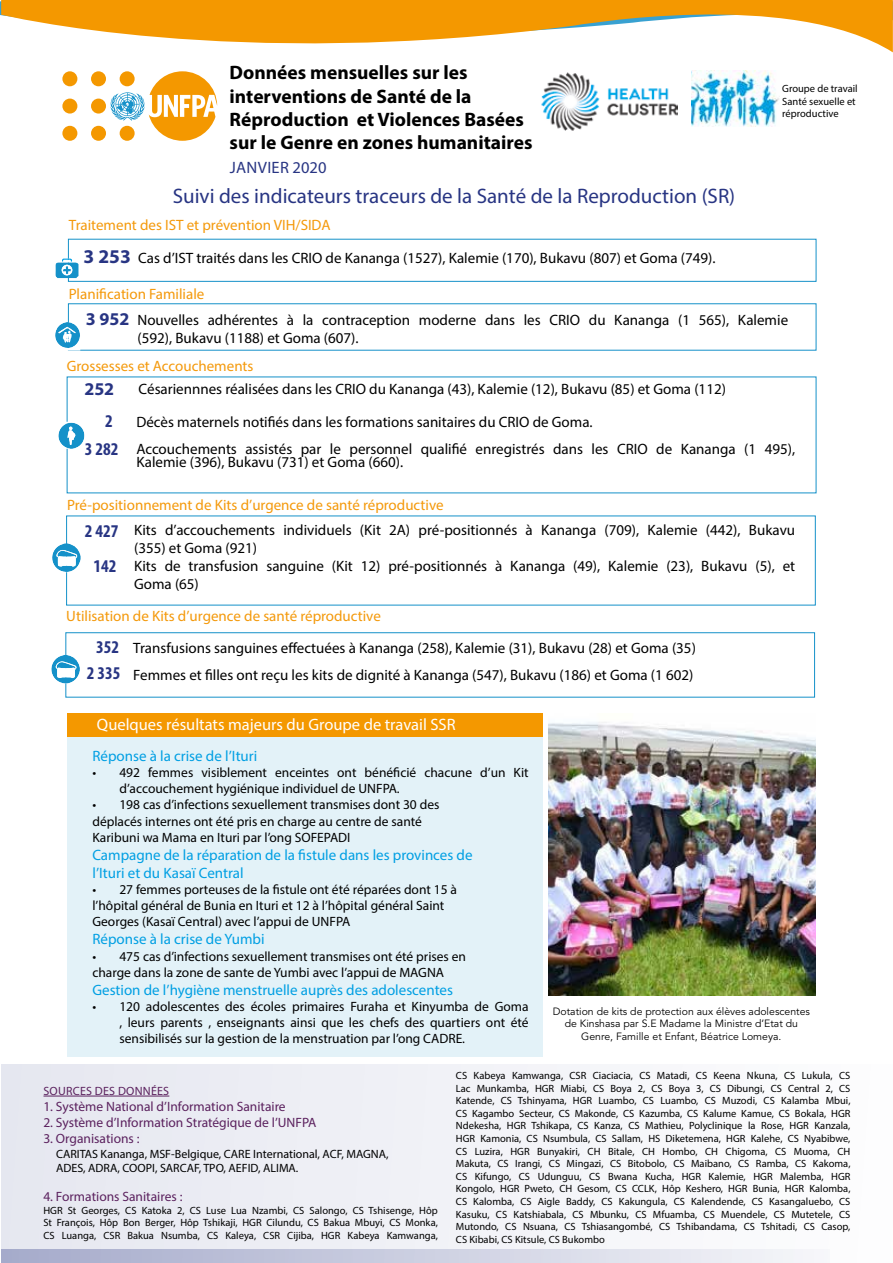
<style>
.page{position:relative;width:893px;height:1263px;background:#fff}
.page>*{position:absolute;margin:0;border:0;box-sizing:border-box;transform-origin:0 0}
.t1{font:21px "Myriad Pro";color:#283583}
.t2{font:700 19.5px/23.4px "Myriad Pro";color:#000}
.t3{font:700 19.5px "Myriad Pro";color:#283583}
.t4{font:700 condensed 18px/27.8px "Myriad Pro";color:#283583}
.t5{font:700 18px "Myriad Pro";color:#283583}
.t6{font:16.5px "Myriad Pro";color:#fff}
.t7{font:16.5px "Myriad Pro";letter-spacing:.02em;color:#283583}
.t8{font:15px/18px "Myriad Pro";color:#000}
.t9{font:15px "Myriad Pro";color:#f4990b}
.t10{font:15px/18px "Myriad Pro";color:#009fe3}
.t11{font:13.5px/16.2px "Myriad Pro";color:#000}
.t12{font:13.5px "Myriad Pro";color:#5b215e}
.t13{font:12px/14.4px "Myriad Pro";color:#000}
.t14{font:12px "Myriad Pro";letter-spacing:.02em;color:#5b215e}
.t15{font:10.5px/12.6px "Myriad Pro";color:#000;text-align:justify}
.t16{font:10.5px/12.6px "Avenir LT Std";color:#000;text-align:center}
</style>
<div class="page">
<div style="left:1px;top:1064px;width:892px;height:199px;background:#f1f2f7"></div>
<div style="left:67px;top:714px;width:476px;height:342px;background:#e3f2f8"></div>
<div style="left:65px;top:632px;width:750px;height:65px;border:1px solid #1591c9"></div>
<div style="left:68px;top:239px;width:748px;height:43px;border:1px solid #1591c9"></div>
<svg style="left:55px;top:258px;width:23px;height:20px"></svg>
<svg style="left:55px;top:322px;width:27px;height:29px"></svg>
<svg style="left:58px;top:422px;width:27px;height:27px"></svg>
<svg style="left:52px;top:543px;width:29px;height:29px"></svg>
<svg style="left:51px;top:655px;width:29px;height:29px"></svg>
<div style="left:67px;top:714px;width:476px;height:23px;background:#f49800"></div>
<img style="left:542px;top:72px;width:135px;height:58px">
<img style="left:691px;top:71px;width:88px;height:56px">
<svg style="left:1px;top:1249px;width:669px;height:14px;background:#c4c8dd"></svg>
<div style="left:91px;top:99px;width:15px;height:15px;background:#f49800;border-radius:50%"></div>
<div style="left:91px;top:126px;width:15px;height:15px;background:#f49800;border-radius:50%"></div>
<div style="left:91px;top:71px;width:15px;height:15px;background:#f49800;border-radius:50%"></div>
<div style="left:62px;top:99px;width:15px;height:15px;background:#f49800;border-radius:50%"></div>
<div style="left:62px;top:126px;width:15px;height:15px;background:#f49800;border-radius:50%"></div>
<div style="left:62px;top:71px;width:15px;height:15px;background:#f49800;border-radius:50%"></div>
<svg style="left:110px;top:71px;width:107px;height:70px"></svg>
<svg style="left:0;top:0;width:893px;height:71px"></svg>
<hr style="left:43px;top:1096px;width:126px;height:1px;background:#5b215e">
<img style="left:549px;top:722px;width:267px;height:273px">
<h2 class="t2" style="left:230px;top:60px;width:304px">Données mensuelles sur les interventions de Santé de la<br>Réproduction et Violences Basées sur le Genre en zones humanitaires</h2>
<h3 class="t7" style="left:230px;top:157px;width:98px">JANVIER 2020</h3>
<h1 class="t1" style="left:173px;top:183px;width:564px">Suivi des indicateurs traceurs de la Santé de la Reproduction (SR)</h1>
<h3 class="t9" style="left:69px;top:216px;width:263px">Traitement des IST et prévention VIH/SIDA</h3>
<h2 class="t3" style="left:84px;top:244px;width:49px">3 253</h2>
<h3 class="t8" style="left:138px;top:248px;width:579px">Cas d’IST traités dans les CRIO de Kananga (1527), Kalemie (170), Bukavu (807) et Goma (749).</h3>
<h3 class="t9" style="left:69px;top:284px;width:137px">Planification Familiale</h3>
<p class="t15" style="left:782px;top:82px;width:77px;text-align:left">Groupe de travail<br>Santé sexuelle et réproductive</p>
<h3 class="t5" style="left:86px;top:308px;width:45px">3 952</h3>
<h3 class="t8" style="left:137px;top:311px;width:652px">Nouvelles adhérentes à la contraception moderne dans les CRIO du Kananga (1 565), Kalemie (592), Bukavu (1188) et Goma (607).</h3>
<h3 class="t8" style="left:136px;top:373px;width:591px;line-height:32.5px">Césariennnes réalisées dans les CRIO du Kananga (43), Kalemie (12), Bukavu (85) et Goma (112)<br>Décès maternels notifiés dans les formations sanitaires du CRIO de Goma.</h3>
<h3 class="t8" style="left:136px;top:442px;width:660px;line-height:13.5px">Accouchements assistés par le personnel qualifié enregistrés dans les CRIO de Kananga (1 495),<br>Kalemie (396), Bukavu (731) et Goma (660).</h3>
<h3 class="t9" style="left:67px;top:357px;width:188px">Grossesses et Accouchements</h3>
<h3 class="t5" style="left:84px;top:377px;width:31px">252</h3>
<h3 class="t4" style="left:85px;top:407px;width:35px;text-indent:20px">2<br>3 282</h3>
<h3 class="t9" style="left:67px;top:495px;width:378px">Pré-positionnement de Kits d’urgence de santé réproductive</h3>
<h3 class="t4" style="left:85px;top:516px;width:35px">2 427</h3>
<h3 class="t4" style="left:94px;top:552px;width:25px">142</h3>
<h3 class="t8" style="left:134px;top:521px;width:663px">Kits d’accouchements individuels (Kit 2A) pré-positionnés à Kananga (709), Kalemie (442), Bukavu (355) et Goma (921)<br>Kits de transfusion sanguine (Kit 12) pré-positionnés à Kananga (49), Kalemie (23), Bukavu (5), et Goma (65)</h3>
<h3 class="t9" style="left:66px;top:607px;width:316px">Utilisation de Kits d’urgence de santé réproductive</h3>
<h3 class="t4" style="left:96px;top:633px;width:25px">352</h3>
<h3 class="t4" style="left:87px;top:659px;width:35px">2 335</h3>
<h3 class="t8" style="left:133px;top:634px;width:564px;line-height:27px">Transfusions sanguines effectuées à Kananga (258), Kalemie (31), Bukavu (28) et Goma (35)<br>Femmes et filles ont reçu les kits de dignité à Kananga (547), Bukavu (186) et Goma (1 602)</h3>
<h3 class="t6" style="left:97px;top:714px;width:360px">Quelques résultats majeurs du Groupe de travail SSR</h3>
<h3 class="t10" style="left:92px;top:746px;width:166px">Réponse à la crise de l’Ituri</h3>
<p class="t11" style="left:119px;top:764px;width:411px;text-indent:-27px">• 492 femmes visiblement enceintes ont bénéficié chacune d’un Kit d’accouchement hygiénique individuel de UNFPA.</p>
<p class="t11" style="left:92px;top:796px;width:349px">• 198 cas d’infections sexuellement transmises dont 30 des déplacés internes ont été pris en charge au centre de santé<br>Karibuni wa Mama en Ituri par l’ong SOFEPADI</p>
<h3 class="t10" style="left:92px;top:845px;width:382px">Campagne de la réparation de la fistule dans les provinces de l’Ituri et du Kasaï Central</h3>
<p class="t11" style="left:92px;top:881px;width:366px">• 27 femmes porteuses de la fistule ont été réparées dont 15 à l’hôpital général de Bunia en Ituri et 12 à l’hôpital général Saint<br>Georges (Kasaï Central) avec l’appui de UNFPA</p>
<h3 class="t10" style="left:92px;top:930px;width:174px">Réponse à la crise de Yumbi</h3>
<p class="t11" style="left:92px;top:948px;width:375px">• 475 cas d’infections sexuellement transmises ont été prises en charge dans la zone de sante de Yumbi avec l’appui de MAGNA</p>
<h3 class="t10" style="left:92px;top:980px;width:362px">Gestion de l’hygiène menstruelle auprès des adolescentes</h3>
<p class="t11" style="left:119px;top:998px;width:411px;text-align:justify;text-indent:-27px">• 120 adolescentes des écoles primaires Furaha et Kinyumba de Goma , leurs parents , enseignants ainsi que les chefs des quartiers ont été sensibilisés sur la gestion de la menstruation par l’ong CADRE.</p>
<p class="t16" style="left:553px;top:1005px;width:259px">Dotation de kits de protection aux élèves adolescentes de Kinshasa par S.E Madame la Ministre d’Etat du<br>Genre, Famille et Enfant, Béatrice Lomeya.</p>
<p class="t14" style="left:43px;top:1083px;width:127px">SOURCES DES DONNÉES</p>
<p class="t12" style="left:43px;top:1098px;width:244px">1. Système National d’Information Sanitaire</p>
<p class="t12" style="left:43px;top:1114px;width:275px">2. Système d’Information Stratégique de l’UNFPA</p>
<p class="t12" style="left:43px;top:1130px;width:98px">3. Organisations :</p>
<p class="t13" style="left:56px;top:1146px;width:334px">CARITAS Kananga, MSF-Belgique, CARE International, ACF, MAGNA,<br>ADES, ADRA, COOPI, SARCAF, TPO, AEFID, ALIMA.</p>
<p class="t12" style="left:43px;top:1188px;width:141px">4. Formations Sanitaires :</p>
<p class="t15" style="left:43px;top:1204px;width:396px">HGR St Georges, CS Katoka 2, CS Luse Lua Nzambi, CS Salongo, CS Tshisenge, Hôp St François, Hôp Bon Berger, Hôp Tshikaji, HGR Cilundu, CS Bakua Mbuyi, CS Monka, CS Luanga, CSR Bakua Nsumba, CS Kaleya, CSR Cijiba, HGR Kabeya Kamwanga,</p>
<p class="t15" style="left:456px;top:1069px;width:396px">CS Kabeya Kamwanga, CSR Ciaciacia, CS Matadi, CS Keena Nkuna, CS Lukula, CS Lac Munkamba, HGR Miabi, CS Boya 2, CS Boya 3, CS Dibungi, CS Central 2, CS Katende, CS Tshinyama, HGR Luambo, CS Luambo, CS Muzodi, CS Kalamba Mbui, CS Kagambo Secteur, CS Makonde, CS Kazumba, CS Kalume Kamue, CS Bokala, HGR Ndekesha, HGR Tshikapa, CS Kanza, CS Mathieu, Polyclinique la Rose, HGR Kanzala, HGR Kamonia, CS Nsumbula, CS Sallam, HS Diketemena, HGR Kalehe, CS Nyabibwe, CS Luzira, HGR Bunyakiri, CH Bitale, CH Hombo, CH Chigoma, CS Muoma, CH Makuta, CS Irangi, CS Mingazi, CS Bitobolo, CS Maibano, CS Ramba, CS Kakoma, CS Kifungo, CS Udunguu, CS Bwana Kucha, HGR Kalemie, HGR Malemba, HGR Kongolo, HGR Pweto, CH Gesom, CS CCLK, Hôp Keshero, HGR Bunia, HGR Kalomba, CS Kalomba, CS Aigle Baddy, CS Kakungula, CS Kalendende, CS Kasangaluebo, CS Kasuku, CS Katshiabala, CS Mbunku, CS Mfuamba, CS Muendele, CS Mutetele, CS Mutondo, CS Nsuana, CS Tshiasangombé, CS Tshibandama, CS Tshitadi, CS Casop, CS Kibabi, CS Kitsule, CS Bukombo</p>
</div>
